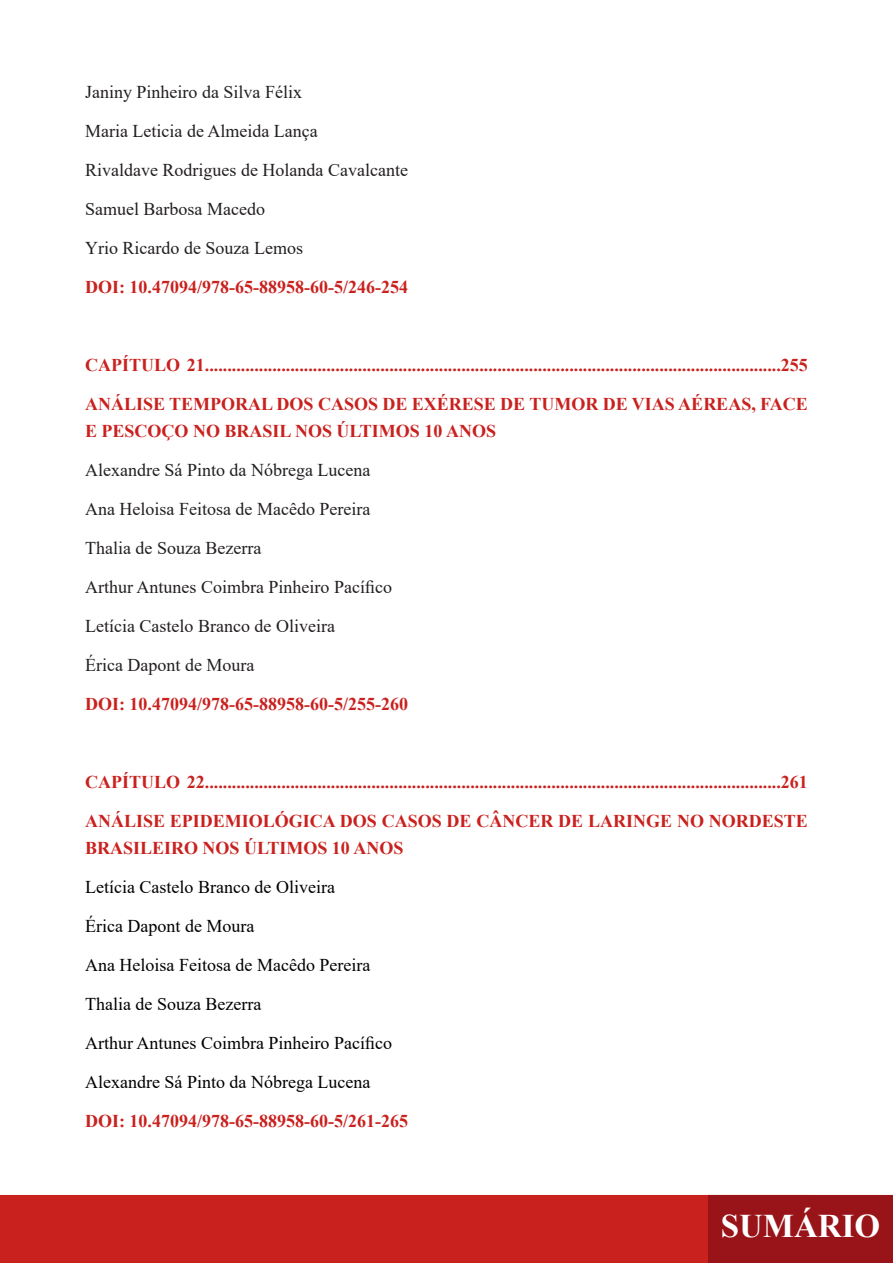
<style>
.page{position:relative;width:893px;height:1263px;background:#fff}
.page>*{position:absolute;margin:0;border:0;box-sizing:border-box;transform-origin:0 0}
.t1{font:700 33px "Times New Roman";color:#fff}
.t2{font:700 18px/27px "Times New Roman";color:#c9211e}
.t3{font:18px "Times New Roman";color:#231f20}
.t4{font:18px "Times New Roman";color:#000}
</style>
<div class="page">
<div style="left:0;top:1195px;width:810px;height:68px;background:#c9211e"></div>
<div style="left:709px;top:1196px;width:183px;height:66px;background:#991418"></div>
<div style="left:708px;top:1195px;width:185px;height:68px;border:2px solid #991418"></div>
<p class="t3" style="left:85px;top:79px;width:219px">Janiny Pinheiro da Silva Félix</p>
<p class="t3" style="left:85px;top:118px;width:234px">Maria Leticia de Almeida Lança</p>
<p class="t3" style="left:85px;top:157px;width:324px">Rivaldave Rodrigues de Holanda Cavalcante</p>
<p class="t3" style="left:85px;top:196px;width:181px">Samuel Barbosa Macedo</p>
<p class="t3" style="left:85px;top:235px;width:219px">Yrio Ricardo de Souza Lemos</p>
<p class="t2" style="left:85px;top:272px;width:324px">DOI: 10.47094/978-65-88958-60-5/246-254</p>
<p class="t2" style="left:85px;top:350px;width:724px">CAPÍTULO 21................................................................................................................................255</p>
<p class="t2" style="left:85px;top:389px;width:724px">ANÁLISE TEMPORAL DOS CASOS DE EXÉRESE DE TUMOR DE VIAS AÉREAS, FACE<br>E PESCOÇO NO BRASIL NOS ÚLTIMOS 10 ANOS</p>
<p class="t3" style="left:85px;top:457px;width:287px">Alexandre Sá Pinto da Nóbrega Lucena</p>
<p class="t3" style="left:85px;top:496px;width:287px">Ana Heloisa Feitosa de Macêdo Pereira</p>
<p class="t3" style="left:85px;top:535px;width:178px">Thalia de Souza Bezerra</p>
<p class="t3" style="left:85px;top:574px;width:308px">Arthur Antunes Coimbra Pinheiro Pacífico</p>
<p class="t3" style="left:85px;top:613px;width:251px">Letícia Castelo Branco de Oliveira</p>
<p class="t3" style="left:85px;top:652px;width:171px">Érica Dapont de Moura</p>
<p class="t2" style="left:85px;top:689px;width:324px">DOI: 10.47094/978-65-88958-60-5/255-260</p>
<p class="t2" style="left:85px;top:767px;width:724px">CAPÍTULO 22................................................................................................................................261</p>
<p class="t2" style="left:85px;top:806px;width:724px">ANÁLISE EPIDEMIOLÓGICA DOS CASOS DE CÂNCER DE LARINGE NO NORDESTE<br>BRASILEIRO NOS ÚLTIMOS 10 ANOS</p>
<p class="t4" style="left:85px;top:874px;width:251px">Letícia Castelo Branco de Oliveira</p>
<p class="t4" style="left:85px;top:913px;width:171px">Érica Dapont de Moura</p>
<p class="t4" style="left:85px;top:952px;width:287px">Ana Heloisa Feitosa de Macêdo Pereira</p>
<p class="t4" style="left:85px;top:991px;width:178px">Thalia de Souza Bezerra</p>
<p class="t4" style="left:85px;top:1030px;width:308px">Arthur Antunes Coimbra Pinheiro Pacífico</p>
<p class="t4" style="left:85px;top:1069px;width:287px">Alexandre Sá Pinto da Nóbrega Lucena</p>
<p class="t2" style="left:85px;top:1106px;width:324px">DOI: 10.47094/978-65-88958-60-5/261-265</p>
<h1 class="t1" style="left:721px;top:1202px;width:161px">SUMÁRIO</h1>
</div>
